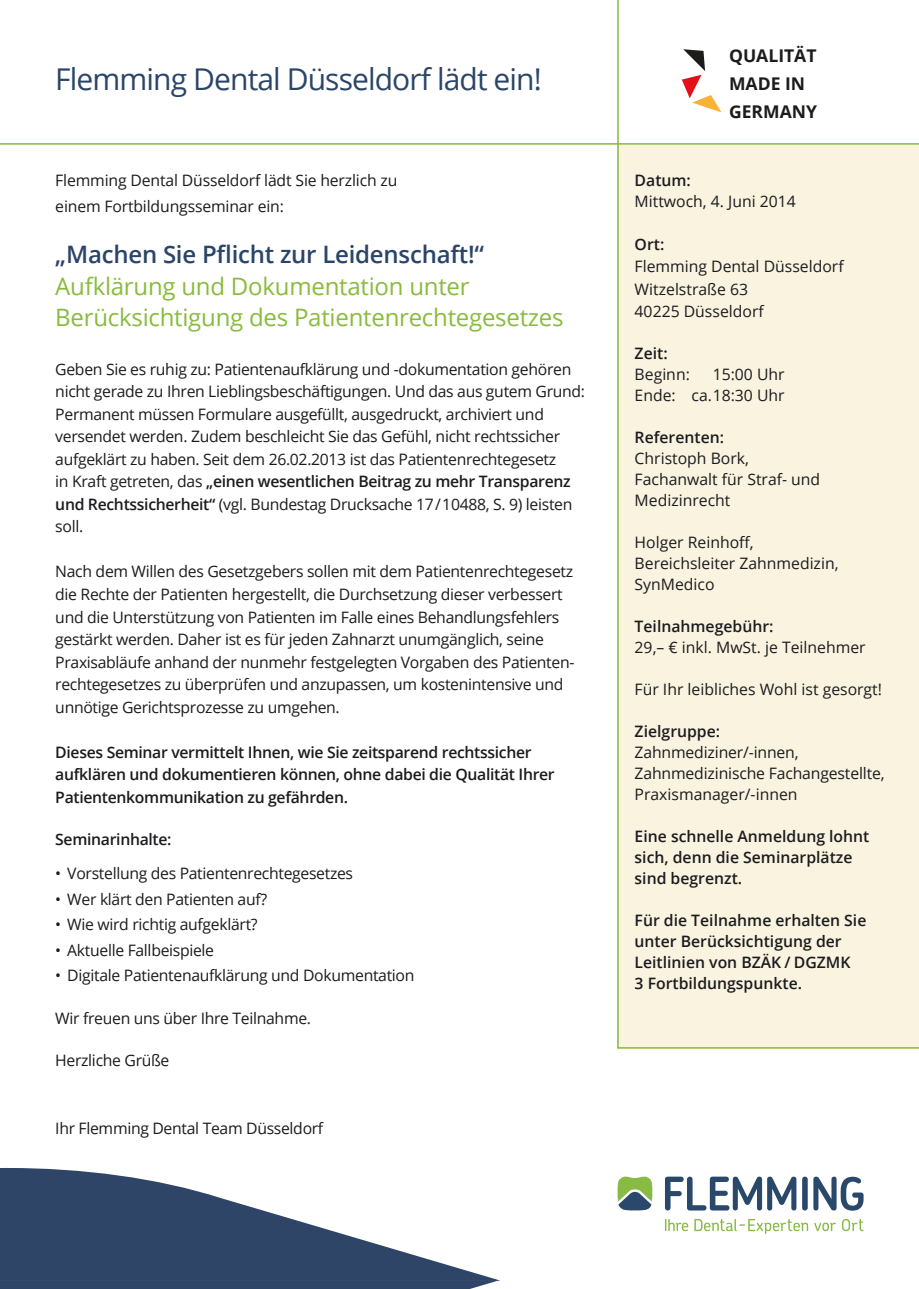
<style>
.page{position:relative;width:919px;height:1289px;background:#fff}
.page>*{position:absolute;margin:0;border:0;box-sizing:border-box;transform-origin:0 0}
.t1{font:30px "Open Sans";letter-spacing:-.03em;color:#2b4568}
.t2{font:24px/31.5px "Open Sans";letter-spacing:-.01em;color:#89bb3d}
.t3{font:600 24px "Open Sans";letter-spacing:-.01em;color:#2b4568}
.t4{font:700 17.55px/28px "Open Sans";color:#1c1c1b}
.t5{font:15.75px/22.5px "Open Sans";letter-spacing:-.02em;color:#1b1b1f}
.t6{font:15.75px/21px "Open Sans";color:#1b1b1f}
.t7{font:600 15.75px/21px "Open Sans";color:#1b1b1f}
.t8{font:600 15.75px/22.5px "Open Sans";letter-spacing:-.02em;color:#1b1b1f}
.s1{font-weight:600}
</style>
<div class="page">
<div style="left:618px;top:145px;width:300px;height:903px;background:#f9f3df"></div>
<svg style="left:665px;top:1176px;width:131px;height:34px"></svg>
<svg style="left:802px;top:1176px;width:5px;height:34px"></svg>
<svg style="left:813px;top:1176px;width:50px;height:34px"></svg>
<svg style="left:665px;top:1219px;width:23px;height:12px"></svg>
<svg style="left:694px;top:1218px;width:114px;height:15px"></svg>
<svg style="left:814px;top:1222px;width:21px;height:9px"></svg>
<svg style="left:841px;top:1219px;width:22px;height:12px"></svg>
<svg style="left:617px;top:1176px;width:35px;height:34px"></svg>
<hr style="left:0;top:143px;width:918px;height:2px;background:#89bb3d">
<hr style="left:617px;top:0;width:1px;height:1048px;background:#89bb3d">
<svg style="left:681px;top:49px;width:40px;height:63px"></svg>
<svg style="left:0;top:1168px;width:500px;height:120px"></svg>
<hr style="left:618px;top:1047px;width:300px;height:1px;background:#89bb3d">
<h1 class="t1" style="left:55px;top:58px;width:488px">Flemming Dental Düsseldorf lädt ein!</h1>
<p class="t5" style="left:55px;top:167px;width:343px;line-height:25.5px">Flemming Dental Düsseldorf lädt Sie herzlich zu einem Fortbildungsseminar ein:</p>
<h2 class="t3" style="left:55px;top:238px;width:430px">„Machen Sie Pflicht zur Leidenschaft!“</h2>
<h2 class="t2" style="left:55px;top:269px;width:510px">Aufklärung und Dokumentation unter<br>Berücksichtigung des Patientenrechtegesetzes</h2>
<p class="t5" style="left:55px;top:357px;width:531px">Geben Sie es ruhig zu: Patientenaufklärung und -dokumentation gehören nicht gerade zu Ihren Lieblingsbeschäftigungen. Und das aus gutem Grund:<br>Permanent müssen Formulare ausgefüllt, ausgedruckt, archiviert und versendet werden. Zudem beschleicht Sie das Gefühl, nicht rechtssicher aufgeklärt zu haben. Seit dem 26.02.2013 ist das Patientenrechtegesetz<br>in Kraft getreten, das <span class="s1">„einen wesentlichen Beitrag zu mehr Transparenz und Rechtssicherheit“</span> (vgl. Bundestag Drucksache 17/10488, S. 9) leisten soll.</p>
<p class="t5" style="left:55px;top:560px;width:520px">Nach dem Willen des Gesetzgebers sollen mit dem Patientenrechtegesetz die Rechte der Patienten hergestellt, die Durchsetzung dieser verbessert und die Unterstützung von Patienten im Falle eines Behandlungsfehlers gestärkt werden. Daher ist es für jeden Zahnarzt unumgänglich, seine Praxisabläufe anhand der nunmehr festgelegten Vorgaben des Patienten&shy;rechtegesetzes zu überprüfen und anzupassen, um kostenintensive und unnötige Gerichtsprozesse zu umgehen.</p>
<p class="t8" style="left:55px;top:740px;width:501px">Dieses Seminar vermittelt Ihnen, wie Sie zeitsparend rechtssicher aufklären und dokumentieren können, ohne dabei die Qualität Ihrer<br>Patientenkommunikation zu gefährden.</p>
<p class="t8" style="left:55px;top:827px;width:118px">Seminarinhalte:</p>
<p class="t5" style="left:55px;top:861px;width:299px">• Vorstellung des Patientenrechtegesetzes</p>
<p class="t5" style="left:55px;top:887px;width:213px">• Wer klärt den Patienten auf?</p>
<p class="t5" style="left:55px;top:912px;width:204px">• Wie wird richtig aufgeklärt?</p>
<p class="t5" style="left:55px;top:938px;width:160px">• Aktuelle Fallbeispiele</p>
<p class="t5" style="left:55px;top:963px;width:360px">• Digitale Patientenaufklärung und Dokumentation</p>
<p class="t5" style="left:55px;top:1006px;width:257px">Wir freuen uns über Ihre Teilnahme.</p>
<p class="t5" style="left:55px;top:1048px;width:116px">Herzliche Grüße</p>
<p class="t5" style="left:55px;top:1116px;width:269px">Ihr Flemming Dental Team Düsseldorf</p>
<p class="t4" style="left:729px;top:41px;width:89px">QUALITÄT<br>MADE IN<br>GERMANY</p>
<p class="t7" style="left:634px;top:170px;width:58px">Datum:</p>
<p class="t6" style="left:634px;top:191px;width:163px">Mittwoch, 4. Juni 2014</p>
<p class="t7" style="left:634px;top:233px;width:31px">Ort:</p>
<p class="t6" style="left:634px;top:255px;width:210px;line-height:22.5px">Flemming Dental Düsseldorf<br>Witzelstraße 63<br>40225 Düsseldorf</p>
<p class="t7" style="left:634px;top:342px;width:35px">Zeit:</p>
<p class="t5" style="left:634px;top:363px;width:57px">Beginn:</p>
<p class="t6" style="left:634px;top:363px;width:151px;text-align:right">15:00 Uhr<br>Ende: ca.18:30 Uhr</p>
<p class="t7" style="left:634px;top:426px;width:91px">Referenten:</p>
<p class="t6" style="left:634px;top:447px;width:187px">Christoph Bork,<br>Fachanwalt für Straf- und<br>Medizinrecht</p>
<p class="t6" style="left:634px;top:531px;width:205px">Holger Reinhoff,<br>Bereichsleiter Zahnmedizin,<br>SynMedico</p>
<p class="t7" style="left:634px;top:615px;width:140px">Teilnahmegebühr:</p>
<p class="t6" style="left:634px;top:636px;width:232px">29,– € inkl. MwSt. je Teilnehmer</p>
<p class="t6" style="left:634px;top:678px;width:249px">Für Ihr leibliches Wohl ist gesorgt!</p>
<p class="t7" style="left:634px;top:720px;width:87px">Zielgruppe:</p>
<p class="t5" style="left:634px;top:741px;width:251px;line-height:21px">Zahnmediziner/-innen,<br>Zahnmedizinische Fachangestellte,<br>Praxismanager/-innen</p>
<p class="t7" style="left:634px;top:825px;width:236px">Eine schnelle Anmeldung lohnt sich, denn die Seminarplätze sind begrenzt.</p>
<p class="t7" style="left:634px;top:909px;width:233px">Für die Teilnahme erhalten Sie unter Berücksichtigung der<br>Leitlinien von BZÄK / DGZMK<br>3 Fortbildungspunkte.</p>
</div>
